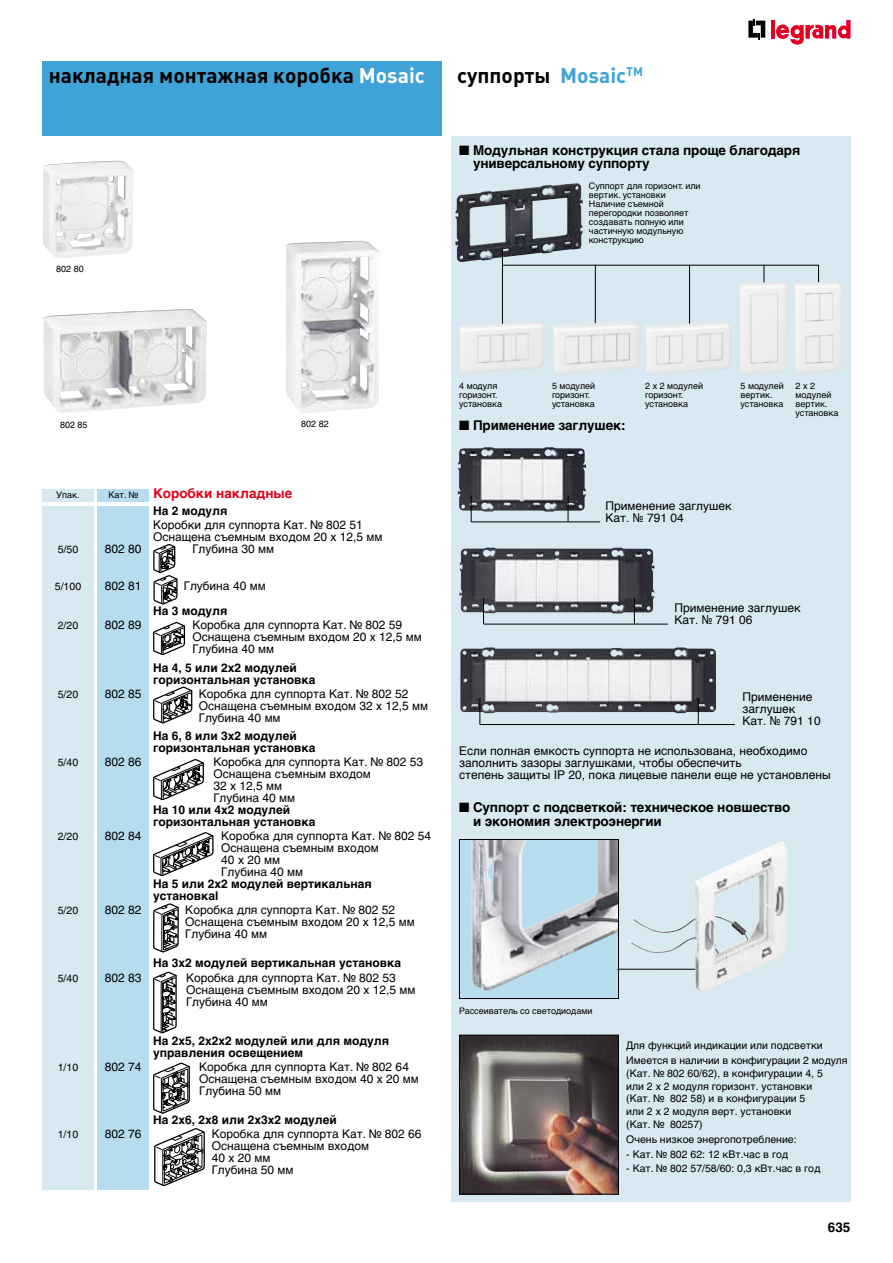
<style>
.page{position:relative;width:893px;height:1263px;background:#fff}
.page>*{position:absolute;margin:0;border:0;box-sizing:border-box;transform-origin:0 0}
.t1{font:700 21px "Plumb";color:#000}
.t2{font:700 13.5px/13.5px "Helvetica LT Std";letter-spacing:-.01em;color:#000}
.t3{font:700 13.5px "Helvetica LT Std";color:#e2001a}
.t4{font:12px/12px "Helvetica LT Std";color:#000}
.t5{font:700 12px/12px "Helvetica LT Std";color:#000}
.t6{font:12px/12px "Helvetica";color:#000}
.t7{font:10.5px/12.8px "Helvetica LT Std";color:#000}
.t8{font:9px/9px "Helvetica LT Std";color:#000}
.s1{color:#fff}
.s2{color:#3fa3d7}
.s3{font-weight:400;font-size:9px;color:#000}
.s4{font-family:"Helvetica"}
</style>
<div class="page">
<svg style="left:748px;top:19px;width:17px;height:20px"></svg>
<hr style="left:771px;top:20px;width:4px;height:18px;background:#e2001a">
<svg style="left:776px;top:20px;width:74px;height:25px"></svg>
<div style="left:451px;top:136px;width:399px;height:1065px;background:#d8e9f2"></div>
<div style="left:43px;top:62px;width:399px;height:74px;background:#3fa3d7"></div>
<div style="left:43px;top:506px;width:51px;height:684px;background:#d8e9f2"></div>
<div style="left:98px;top:506px;width:51px;height:684px;background:#b6dcee"></div>
<div style="left:43px;top:489px;width:51px;height:12px;background:#d8e9f2"></div>
<div style="left:98px;top:489px;width:51px;height:12px;background:#b6dcee"></div>
<svg style="left:153px;top:544px;width:25px;height:61px"></svg>
<svg style="left:153px;top:622px;width:32px;height:33px"></svg>
<svg style="left:153px;top:687px;width:39px;height:37px"></svg>
<svg style="left:153px;top:759px;width:51px;height:41px"></svg>
<svg style="left:153px;top:832px;width:60px;height:44px"></svg>
<svg style="left:153px;top:903px;width:26px;height:50px"></svg>
<svg style="left:153px;top:972px;width:24px;height:61px"></svg>
<svg style="left:153px;top:1062px;width:37px;height:52px"></svg>
<svg style="left:154px;top:1128px;width:51px;height:58px"></svg>
<img style="left:455px;top:183px;width:121px;height:79px">
<hr style="left:502px;top:248px;width:1px;height:78px;background:#000">
<hr style="left:595px;top:265px;width:1px;height:60px;background:#000">
<hr style="left:689px;top:265px;width:1px;height:61px;background:#000">
<hr style="left:764px;top:265px;width:1px;height:55px;background:#000">
<hr style="left:818px;top:265px;width:1px;height:55px;background:#000">
<hr style="left:502px;top:265px;width:317px;height:1px;background:#000">
<img style="left:459px;top:322px;width:86px;height:52px">
<img style="left:552px;top:321px;width:87px;height:53px">
<img style="left:645px;top:322px;width:87px;height:52px">
<img style="left:739px;top:282px;width:48px;height:92px">
<img style="left:794px;top:282px;width:48px;height:92px">
<img style="left:461px;top:1037px;width:156px;height:155px">
<div style="left:459px;top:1035px;width:160px;height:159px;border:1px solid #000"></div>
<img style="left:671px;top:841px;width:112px;height:90px">
<svg style="left:461px;top:841px;width:156px;height:156px;background:#aec7d4"></svg>
<img style="left:471px;top:841px;width:127px;height:150px">
<div style="left:459px;top:839px;width:160px;height:160px;border:1px solid #000"></div>
<hr style="left:617px;top:969px;width:78px;height:1px;background:#000">
<img style="left:43px;top:161px;width:90px;height:98px">
<img style="left:44px;top:309px;width:162px;height:104px">
<img style="left:286px;top:241px;width:93px;height:172px">
<img style="left:458px;top:447px;width:128px;height:65px">
<svg style="left:471px;top:495px;width:1px;height:27px"></svg>
<svg style="left:568px;top:495px;width:1px;height:27px"></svg>
<hr style="left:471px;top:522px;width:129px;height:1px;background:#000">
<img style="left:459px;top:547px;width:195px;height:66px">
<svg style="left:483px;top:598px;width:1px;height:26px"></svg>
<svg style="left:634px;top:598px;width:1px;height:26px"></svg>
<hr style="left:484px;top:624px;width:184px;height:1px;background:#000">
<img style="left:460px;top:647px;width:256px;height:66px">
<svg style="left:480px;top:698px;width:1px;height:26px"></svg>
<svg style="left:698px;top:698px;width:1px;height:26px"></svg>
<hr style="left:480px;top:724px;width:255px;height:1px;background:#000">
<h1 class="t1" style="left:49px;top:63px;width:377px">накладная монтажная коробка <span class="s1">Mosaic</span></h1>
<h1 class="t1" style="left:49px;top:63px;width:226px">pour exemple : <span class="s1">xxxxxxx</span></h1>
<h1 class="t1" style="left:457px;top:63px;width:187px">суппорты <span class="s2">Mosaic</span><sup>TM</sup></h1>
<p class="t2" style="left:473px;top:143px;width:329px;text-indent:-14px">■ Модульная конструкция стала проще благодаря универсальному суппорту</p>
<p class="t8" style="left:56px;top:265px;width:29px">802 80</p>
<p class="t8" style="left:589px;top:182px;width:113px">Суппорт для горизонт. или вертик. установки<br>Наличие съемной перегородки позволяет создавать полную или частичную модульную конструкцию</p>
<p class="t8" style="left:60px;top:420px;width:29px">802 85</p>
<p class="t8" style="left:301px;top:419px;width:29px">802 82</p>
<p class="t8" style="left:56px;top:491px;width:25px">Упак.</p>
<p class="t3" style="left:109px;top:485px;width:185px"><span class="s3">Кат. №</span> Коробки накладные</p>
<p class="t5" style="left:153px;top:504px;width:76px">На 2 модуля</p>
<p class="t4" style="left:153px;top:518px;width:231px">Коробки для суппорта Кат. № 802 51<br>Оснащена съемным входом 20 x 12,5 мм</p>
<p class="t7" style="left:58px;top:543px;width:22px">5<span class="s4">/</span>50</p>
<p class="t4" style="left:105px;top:542px;width:38px">802 80</p>
<p class="t4" style="left:192px;top:542px;width:83px">Глубина 30 мм</p>
<p class="t7" style="left:55px;top:580px;width:28px">5/100</p>
<p class="t4" style="left:105px;top:580px;width:38px">802 81</p>
<p class="t4" style="left:184px;top:580px;width:83px">Глубина 40 мм</p>
<p class="t5" style="left:153px;top:605px;width:76px">На 3 модуля</p>
<p class="t7" style="left:58px;top:619px;width:22px">2/20</p>
<p class="t4" style="left:105px;top:619px;width:38px">802 89</p>
<p class="t4" style="left:192px;top:619px;width:231px">Коробка для суппорта Кат. № 802 59<br>Оснащена съемным входом 20 x 12,5 мм<br>Глубина 40 мм</p>
<p class="t5" style="left:153px;top:661px;width:164px">На 4, 5 или 2x2 модулей горизонтальная установка</p>
<p class="t7" style="left:58px;top:687px;width:22px">5/20</p>
<p class="t4" style="left:105px;top:687px;width:38px">802 85</p>
<p class="t4" style="left:199px;top:687px;width:231px">Коробка для суппорта Кат. № 802 52<br>Оснащена съемным входом 32 x 12,5 мм<br>Глубина 40 мм</p>
<p class="t5" style="left:153px;top:730px;width:164px">На 6, 8 или 3x2 модулей горизонтальная установка</p>
<p class="t7" style="left:58px;top:756px;width:22px">5/40</p>
<p class="t4" style="left:105px;top:756px;width:38px">802 86</p>
<p class="t4" style="left:213px;top:756px;width:211px">Коробка для суппорта Кат. № 802 53<br>Оснащена съемным входом<br>32 x 12,5 мм<br>Глубина 40 мм</p>
<p class="t5" style="left:153px;top:804px;width:164px">На 10 или 4x2 модулей горизонтальная установка</p>
<p class="t7" style="left:58px;top:830px;width:22px">2/20</p>
<p class="t4" style="left:105px;top:830px;width:38px">802 84</p>
<p class="t4" style="left:221px;top:830px;width:211px">Коробка для суппорта Кат. № 802 54<br>Оснащена съемным входом<br>40 x 20 мм<br>Глубина 40 мм</p>
<p class="t5" style="left:153px;top:878px;width:220px">На 5 или 2x2 модулей вертикальная установкаl</p>
<p class="t7" style="left:58px;top:904px;width:22px">5/20</p>
<p class="t4" style="left:105px;top:904px;width:38px">802 82</p>
<p class="t4" style="left:185px;top:904px;width:231px">Коробка для суппорта Кат. № 802 52<br>Оснащена съемным входом 20 x 12,5 мм<br>Глубина 40 мм</p>
<p class="t5" style="left:153px;top:957px;width:250px">На 3x2 модулей вертикальная установка</p>
<p class="t7" style="left:58px;top:971px;width:22px">5/40</p>
<p class="t4" style="left:105px;top:971px;width:38px">802 83</p>
<p class="t4" style="left:186px;top:971px;width:231px">Коробка для суппорта Кат. № 802 53<br>Оснащена съемным входом 20 x 12,5 мм<br>Глубина 40 мм</p>
<p class="t5" style="left:153px;top:1035px;width:238px">На 2x5, 2x2x2 модулей или для модуля управления освещением</p>
<p class="t7" style="left:58px;top:1061px;width:22px">1/10</p>
<p class="t4" style="left:105px;top:1061px;width:38px">802 74</p>
<p class="t4" style="left:199px;top:1061px;width:221px">Коробка для суппорта Кат. № 802 64<br>Оснащена съемным входом 40 x 20 мм<br>Глубина 50 мм</p>
<p class="t5" style="left:153px;top:1114px;width:185px">На 2x6, 2x8 или 2x3x2 модулей</p>
<p class="t7" style="left:58px;top:1128px;width:22px">1/10</p>
<p class="t4" style="left:105px;top:1128px;width:38px">802 76</p>
<p class="t4" style="left:212px;top:1128px;width:211px">Коробка для суппорта Кат. № 802 66<br>Оснащена съемным входом<br>40 x 20 мм<br>Глубина 50 мм</p>
<p class="t8" style="left:459px;top:381px;width:44px">4 модуля горизонт. установка</p>
<p class="t8" style="left:552px;top:381px;width:45px">5 модулей горизонт. установка</p>
<p class="t8" style="left:645px;top:381px;width:59px">2 x 2 модулей горизонт. установка</p>
<p class="t8" style="left:740px;top:381px;width:45px">5 модулей вертик. установка</p>
<p class="t8" style="left:796px;top:381px;width:44px">2 x 2 модулей вертик. установка</p>
<p class="t2" style="left:459px;top:418px;width:168px">■ Применение заглушек:</p>
<p class="t6" style="left:606px;top:501px;width:128px">Применение заглушек<br>Кат. № 791 04</p>
<p class="t6" style="left:674px;top:603px;width:128px">Применение заглушек<br>Кат. № 791 06</p>
<p class="t6" style="left:742px;top:691px;width:80px">Применение заглушек<br>Кат. № 791 10</p>
<p class="t6" style="left:459px;top:745px;width:373px">Если полная емкость суппорта не использована, необходимо заполнить зазоры заглушками, чтобы обеспечить<br>степень защиты IP 20, пока лицевые панели еще не установлены</p>
<p class="t2" style="left:473px;top:801px;width:319px;text-indent:-14px">■ Суппорт с подсветкой: техническое новшество и экономия электроэнергии</p>
<p class="t8" style="left:459px;top:1006px;width:135px">Рассеиватель со светодиодами</p>
<p class="t7" style="left:626px;top:1038px;width:223px;line-height:14.9px">Для функций индикации или подсветки<br>Имеется в наличии в конфигурации 2 модуля</p>
<p class="t7" style="left:626px;top:1067px;width:198px">(Кат. № 802 60/62), в конфигурации 4, 5 или 2 x 2 модуля горизонт. установки (Кат. № 802 58) и в конфигурации 5 или 2 x 2 модуля верт. установки<br>(Кат. № 80257)</p>
<p class="t7" style="left:626px;top:1132px;width:172px">Очень низкое энергопотребление:</p>
<p class="t7" style="left:626px;top:1147px;width:164px">- Кат. № 802 62: 12 кВт.час в год</p>
<p class="t7" style="left:626px;top:1162px;width:196px">- Кат. № 802 57/58/60: 0,3 кВт.час в год</p>
<p class="t2" style="left:828px;top:1220px;width:24px">635</p>
</div>
